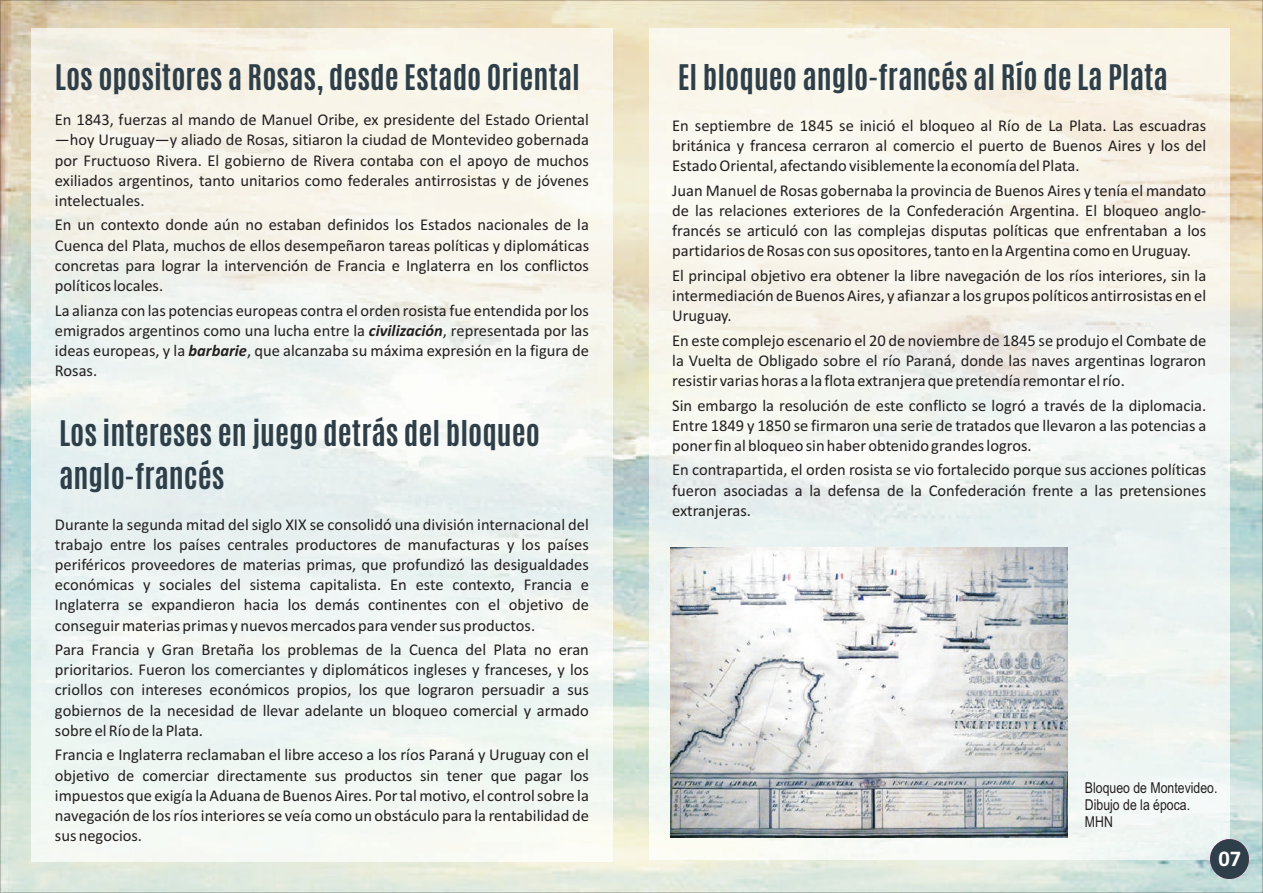
<style>
.page{position:relative;width:1263px;height:893px;background:#fff}
.page>*{position:absolute;margin:0;border:0;box-sizing:border-box;transform-origin:0 0}
.t1{font:700 30px/43.2px "Antonio";color:#2e3f49}
.t2{font:700 22.5px "Calibri";color:#fff}
.t3{font:16.5px/20.1px "Calibri";color:#231f20;text-align:justify}
.t4{font:15px/17px "Arial Narrow";color:#231f20}
.s1{font-weight:700;font-style:italic}
</style>
<div class="page">
<img style="left:0;top:0;width:1263px;height:893px">
<img style="left:32px;top:29px;width:580px;height:833px">
<img style="left:649px;top:29px;width:580px;height:830px">
<img style="left:671px;top:547px;width:396px;height:290px">
<div style="left:1210px;top:839px;width:39px;height:40px;background:#2e3f49;border-radius:50%"></div>
<h1 class="t1" style="left:55px;top:56px;width:527px">Los opositores a Rosas, desde Estado Oriental</h1>
<p class="t3" style="left:55px;top:111px;width:536px">En 1843, fuerzas al mando de Manuel Oribe, ex presidente del Estado Oriental —hoy Uruguay—y aliado de Rosas, sitiaron la ciudad de Montevideo gobernada por Fructuoso Rivera. El gobierno de Rivera contaba con el apoyo de muchos exiliados argentinos, tanto unitarios como federales antirrosistas y de jóvenes intelectuales.</p>
<p class="t3" style="left:55px;top:216px;width:536px">En un contexto donde aún no estaban definidos los Estados nacionales de la Cuenca del Plata, muchos de ellos desempeñaron tareas políticas y diplomáticas concretas para lograr la intervención de Francia e Inglaterra en los conflictos políticos locales.</p>
<p class="t3" style="left:55px;top:301px;width:535px">La alianza con las potencias europeas contra el orden rosista fue entendida por los emigrados argentinos como una lucha entre la <span class="s1">civilización</span>, representada por las ideas europeas, y la <span class="s1">barbarie</span>, que alcanzaba su máxima expresión en la figura de Rosas.</p>
<h1 class="t1" style="left:59px;top:412px;width:482px">Los intereses en juego detrás del bloqueo anglo-francés</h1>
<p class="t3" style="left:55px;top:516px;width:536px">Durante la segunda mitad del siglo XIX se consolidó una división internacional del trabajo entre los países centrales productores de manufacturas y los países periféricos proveedores de materias primas, que profundizó las desigualdades económicas y sociales del sistema capitalista. En este contexto, Francia e Inglaterra se expandieron hacia los demás continentes con el objetivo de conseguir materias primas y nuevos mercados para vender sus productos.</p>
<p class="t3" style="left:55px;top:641px;width:535px">Para Francia y Gran Bretaña los problemas de la Cuenca del Plata no eran prioritarios. Fueron los comerciantes y diplomáticos ingleses y franceses, y los criollos con intereses económicos propios, los que lograron persuadir a sus gobiernos de la necesidad de llevar adelante un bloqueo comercial y armado sobre el Río de la Plata.</p>
<p class="t3" style="left:55px;top:746px;width:536px">Francia e Inglaterra reclamaban el libre acceso a los ríos Paraná y Uruguay con el objetivo de comerciar directamente sus productos sin tener que pagar los impuestos que exigía la Aduana de Buenos Aires. Por tal motivo, el control sobre la navegación de los ríos interiores se veía como un obstáculo para la rentabilidad de sus negocios.</p>
<h1 class="t1" style="left:678px;top:56px;width:492px">El bloqueo anglo-francés al Río de La Plata</h1>
<p class="t3" style="left:672px;top:116px;width:535px">En septiembre de 1845 se inició el bloqueo al Río de La Plata. Las escuadras británica y francesa cerraron al comercio el puerto de Buenos Aires y los del Estado Oriental, afectando visiblemente la economía del Plata.</p>
<p class="t3" style="left:672px;top:181px;width:535px">Juan Manuel de Rosas gobernaba la provincia de Buenos Aires y tenía el mandato de las relaciones exteriores de la Confederación Argentina. El bloqueo anglo&shy;francés se articuló con las complejas disputas políticas que enfrentaban a los partidarios de Rosas con sus opositores, tanto en la Argentina como en Uruguay.</p>
<p class="t3" style="left:672px;top:266px;width:536px">El principal objetivo era obtener la libre navegación de los ríos interiores, sin la intermediación de Buenos Aires, y afianzar a los grupos políticos antirrosistas en el Uruguay.</p>
<p class="t3" style="left:672px;top:331px;width:536px">En este complejo escenario el 20 de noviembre de 1845 se produjo el Combate de la Vuelta de Obligado sobre el río Paraná, donde las naves argentinas lograron resistir varias horas a la flota extranjera que pretendía remontar el río.</p>
<p class="t3" style="left:672px;top:396px;width:536px">Sin embargo la resolución de este conflicto se logró a través de la diplomacia.<br>Entre 1849 y 1850 se firmaron una serie de tratados que llevaron a las potencias a poner fin al bloqueo sin haber obtenido grandes logros.</p>
<p class="t3" style="left:672px;top:461px;width:535px">En contrapartida, el orden rosista se vio fortalecido porque sus acciones políticas fueron asociadas a la defensa de la Confederación frente a las pretensiones extranjeras.</p>
<p class="t4" style="left:1085px;top:780px;width:134px">Bloqueo de Montevideo.<br>Dibujo de la época.<br>MHN</p>
<h2 class="t2" style="left:1218px;top:849px;width:24px">07</h2>
</div>
